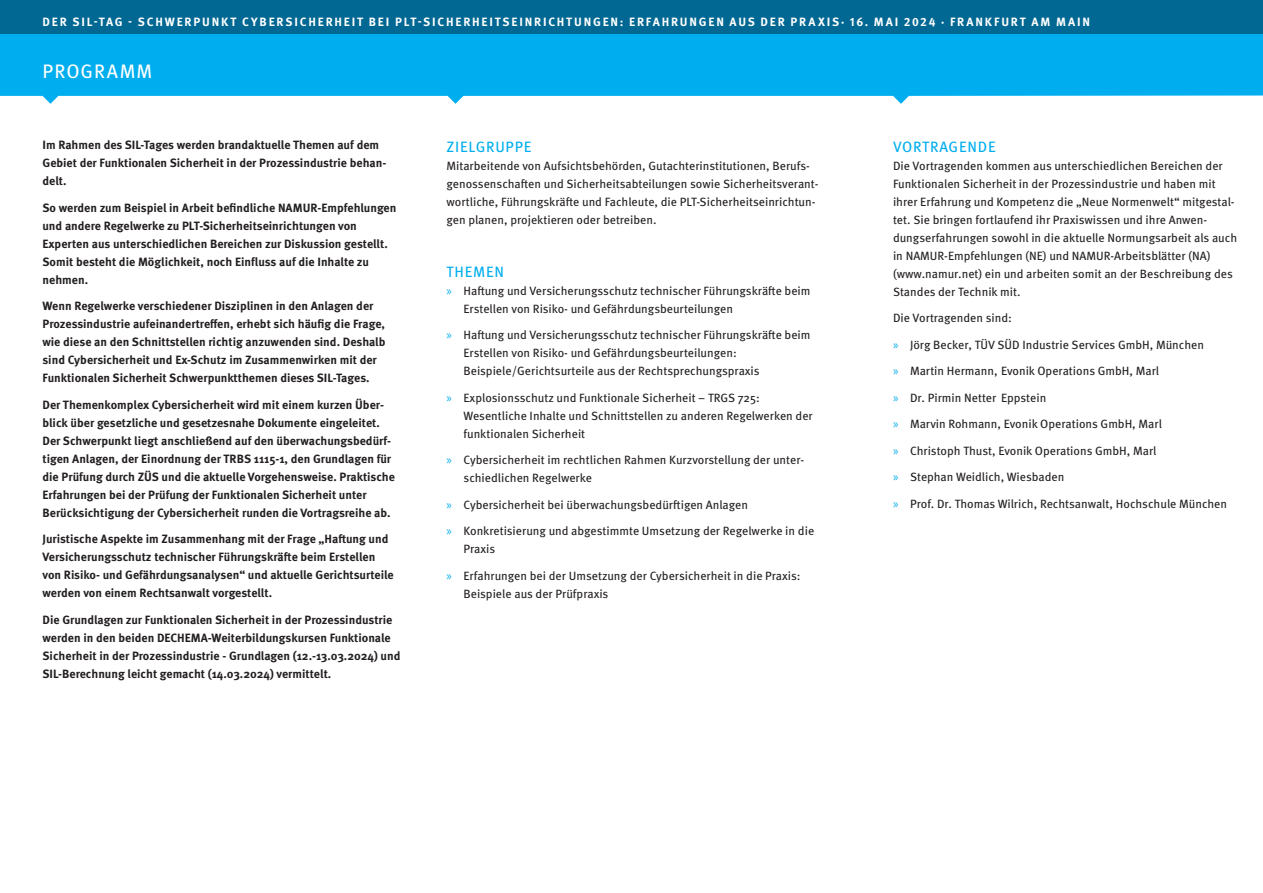
<style>
.page{position:relative;width:1263px;height:893px;background:#fff}
.page>*{position:absolute;margin:0;border:0;box-sizing:border-box;transform-origin:0 0}
.t1{font:19.5px "Meta OT";letter-spacing:.05em;color:#fff}
.t2{font:15px "Meta OT";letter-spacing:.05em;color:#00aeef}
.t3{font:12px/18px "Meta OT";color:#231f20}
.t4{font:700 12px/18px "Meta OT";color:#231f20}
.t5{font:700 12px "Meta OT";letter-spacing:.15em;color:#fff}
.s1{font-family:"Myriad Pro";font-size:12.75px;color:#00aeef}
</style>
<div class="page">
<svg style="left:0;top:34px;width:1263px;height:70px;background:#1db7f0"></svg>
<div style="left:0;top:0;width:1263px;height:34px;background:#006893"></div>
<p class="t5" style="left:43px;top:15px;width:1049px">DER SIL-TAG - SCHWERPUNKT CYBERSICHERHEIT BEI PLT-SICHERHEITSEINRICHTUNGEN: ERFAHRUNGEN AUS DER PRAXIS· 16. MAI 2024 · FRANKFURT AM MAIN</p>
<h1 class="t1" style="left:43px;top:60px;width:111px">PROGRAMM</h1>
<p class="t4" style="left:43px;top:137px;width:345px">Im Rahmen des SIL-Tages werden brandaktuelle Themen auf dem<br>Gebiet der Funktionalen Sicherheit in der Prozessindustrie behan&shy;delt.</p>
<p class="t4" style="left:43px;top:199px;width:355px">So werden zum Beispiel in Arbeit befindliche NAMUR-Empfehlungen und andere Regelwerke zu PLT-Sicherheitseinrichtungen von Experten aus unterschiedlichen Bereichen zur Diskussion gestellt.<br>Somit besteht die Möglichkeit, noch Einfluss auf die Inhalte zu nehmen.</p>
<p class="t4" style="left:43px;top:298px;width:344px">Wenn Regelwerke verschiedener Disziplinen in den Anlagen der Prozessindustrie aufeinandertreffen, erhebt sich häufig die Frage, wie diese an den Schnittstellen richtig anzuwenden sind. Deshalb sind Cybersicherheit und Ex-Schutz im Zusammenwirken mit der Funktionalen Sicherheit Schwerpunktthemen dieses SIL-Tages.</p>
<p class="t4" style="left:43px;top:396px;width:354px">Der Themenkomplex Cybersicherheit wird mit einem kurzen Über&shy;blick über gesetzliche und gesetzesnahe Dokumente eingeleitet.<br>Der Schwerpunkt liegt anschließend auf den überwachungsbedürf&shy;tigen Anlagen, der Einordnung der TRBS 1115-1, den Grundlagen für die Prüfung durch ZÜS und die aktuelle Vorgehensweise. Praktische Erfahrungen bei der Prüfung der Funktionalen Sicherheit unter Berücksichtigung der Cybersicherheit runden die Vortragsreihe ab.</p>
<p class="t4" style="left:43px;top:531px;width:353px">Juristische Aspekte im Zusammenhang mit der Frage „Haftung und Versicherungsschutz technischer Führungskräfte beim Erstellen von Risiko- und Gefährdungsanalysen“ und aktuelle Gerichtsurteile werden von einem Rechtsanwalt vorgestellt.</p>
<p class="t4" style="left:43px;top:611px;width:359px">Die Grundlagen zur Funktionalen Sicherheit in der Prozessindustrie werden in den beiden DECHEMA-Weiterbildungskursen Funktionale Sicherheit in der Prozessindustrie - Grundlagen (12.-13.03.2024) und SIL-Berechnung leicht gemacht (14.03.2024) vermittelt.</p>
<p class="t2" style="left:447px;top:138px;width:86px">ZIELGRUPPE</p>
<p class="t3" style="left:446px;top:157px;width:373px">Mitarbeitende von Aufsichtsbehörden, Gutachterinstitutionen, Berufs&shy;genossenschaften und Sicherheitsabteilungen sowie Sicherheitsverant&shy;wortliche, Führungskräfte und Fachleute, die PLT-Sicherheitseinrichtun&shy;gen planen, projektieren oder betreiben.</p>
<p class="t2" style="left:447px;top:263px;width:59px">THEMEN</p>
<p class="t3" style="left:463px;top:282px;width:349px;text-indent:-17px"><span class="s1">»</span> Haftung und Versicherungsschutz technischer Führungskräfte beim<br>Erstellen von Risiko- und Gefährdungsbeurteilungen</p>
<p class="t3" style="left:463px;top:326px;width:349px;text-indent:-17px"><span class="s1">»</span> Haftung und Versicherungsschutz technischer Führungskräfte beim<br>Erstellen von Risiko- und Gefährdungsbeurteilungen:<br>Beispiele/Gerichtsurteile aus der Rechtsprechungspraxis</p>
<p class="t3" style="left:463px;top:389px;width:351px;text-indent:-17px"><span class="s1">»</span> Explosionsschutz und Funktionale Sicherheit – TRGS 725:<br>Wesentliche Inhalte und Schnittstellen zu anderen Regelwerken der funktionalen Sicherheit</p>
<p class="t3" style="left:463px;top:451px;width:342px;text-indent:-17px"><span class="s1">»</span> Cybersicherheit im rechtlichen Rahmen Kurzvorstellung der unter&shy;schiedlichen Regelwerke</p>
<p class="t3" style="left:446px;top:496px;width:303px"><span class="s1">»</span> Cybersicherheit bei überwachungsbedürftigen Anlagen</p>
<p class="t3" style="left:463px;top:522px;width:352px;text-indent:-17px"><span class="s1">»</span> Konkretisierung und abgestimmte Umsetzung der Regelwerke in die<br>Praxis</p>
<p class="t3" style="left:463px;top:567px;width:339px;text-indent:-17px"><span class="s1">»</span> Erfahrungen bei der Umsetzung der Cybersicherheit in die Praxis:<br>Beispiele aus der Prüfpraxis</p>
<p class="t2" style="left:893px;top:138px;width:104px">VORTRAGENDE</p>
<p class="t3" style="left:893px;top:157px;width:346px">Die Vortragenden kommen aus unterschiedlichen Bereichen der Funktionalen Sicherheit in der Prozessindustrie und haben mit ihrer Erfahrung und Kompetenz die „Neue Normenwelt“ mitgestal&shy;tet. Sie bringen fortlaufend ihr Praxiswissen und ihre Anwen&shy;dungserfahrungen sowohl in die aktuelle Normungsarbeit als auch in NAMUR-Empfehlungen (NE) und NAMUR-Arbeitsblätter (NA) (www.namur.net) ein und arbeiten somit an der Beschreibung des Standes der Technik mit.</p>
<p class="t3" style="left:893px;top:309px;width:120px">Die Vortragenden sind:</p>
<p class="t3" style="left:893px;top:336px;width:312px"><span class="s1">»</span> Jörg Becker, TÜV SÜD Industrie Services GmbH, München</p>
<p class="t3" style="left:893px;top:362px;width:268px"><span class="s1">»</span> Martin Hermann, Evonik Operations GmbH, Marl</p>
<p class="t3" style="left:893px;top:389px;width:155px"><span class="s1">»</span> Dr. Pirmin Netter Eppstein</p>
<p class="t3" style="left:893px;top:415px;width:270px"><span class="s1">»</span> Marvin Rohmann, Evonik Operations GmbH, Marl</p>
<p class="t3" style="left:893px;top:442px;width:265px"><span class="s1">»</span> Christoph Thust, Evonik Operations GmbH, Marl</p>
<p class="t3" style="left:893px;top:468px;width:173px"><span class="s1">»</span> Stephan Weidlich, Wiesbaden</p>
<p class="t3" style="left:893px;top:495px;width:336px"><span class="s1">»</span> Prof. Dr. Thomas Wilrich, Rechtsanwalt, Hochschule München</p>
</div>
